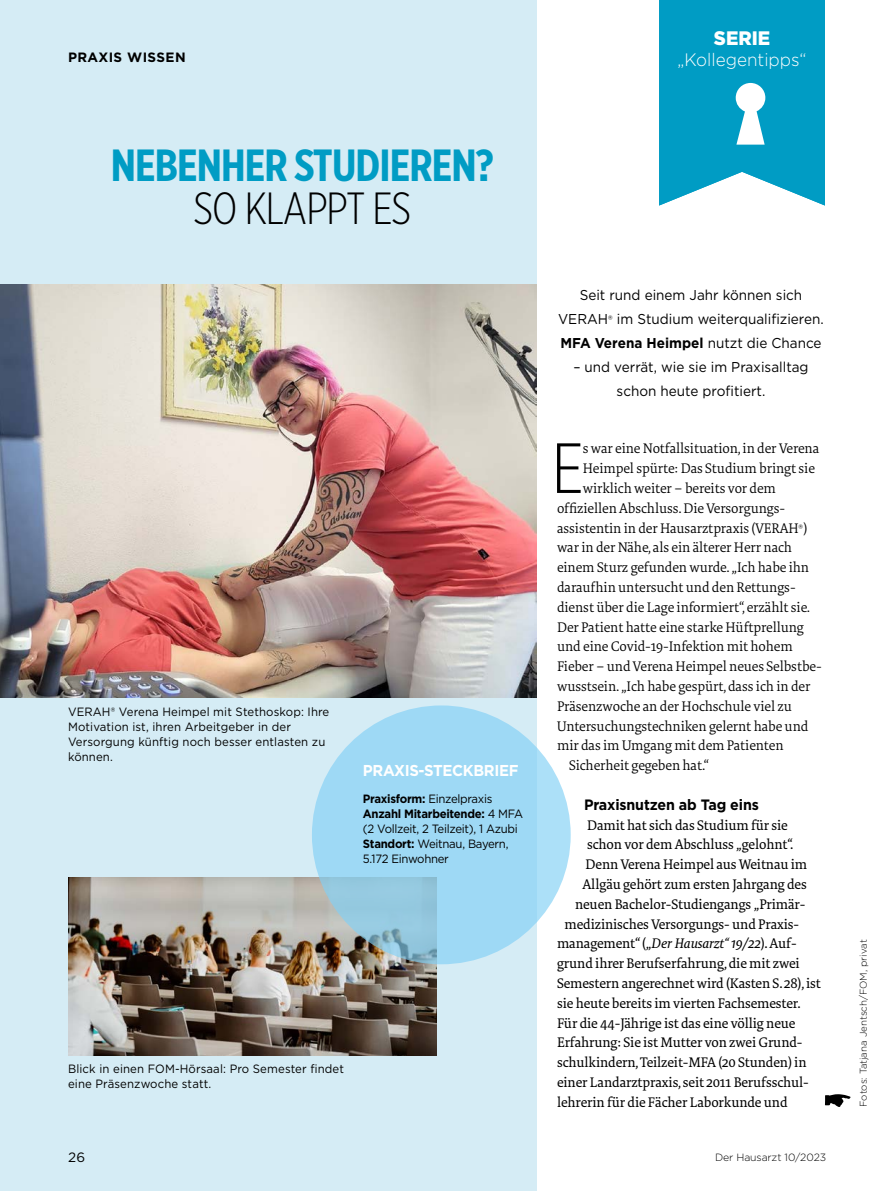
<style>
.page{position:relative;width:893px;height:1191px;background:#fff}
.page>*{position:absolute;margin:0;border:0;box-sizing:border-box;transform-origin:0 0}
.t1{font:300 70.8px "Gotham X Narrow";color:#000}
.t2{font:700 45px "Gotham X Narrow";letter-spacing:-.02em;color:#009cc4}
.t3{font:300 45px "Gotham X Narrow";letter-spacing:-.02em;color:#000}
.t4{font:900 19.5px "Gotham";color:#fff;scale:.95 1}
.t5{font:300 18px "Gotham";color:#fff;scale:.95 1}
.t6{font:700 15.75px "Gotham";letter-spacing:-.025em;color:#fff;scale:.95 1}
.t7{font:700 15px "Gotham";letter-spacing:-.01em;color:#000;scale:.95 1}
.t8{font:300 14.25px "Tundra Pro";letter-spacing:-.01em;color:#000}
.t9{font:14.25px "Tundra Pro";letter-spacing:-.01em;color:#000}
.t10{font:14.25px/24px "Gotham";color:#000;text-align:center;scale:.95 1}
.t11{font:700 13.5px "Gotham";letter-spacing:.03em;color:#000}
.t12{font:13.5px "Gotham";color:#000}
.t13{font:12px/15px "Gotham";letter-spacing:.01em;color:#000;scale:.95 1}
.t14{font:12px/15px "Gotham";letter-spacing:-.025em;color:#000;scale:.95 1}
.t15{font:300 10.5px "Gotham";letter-spacing:-.01em;color:#000}
.t16{font:300 9.75px "Gotham";color:#000}
.s1{font-weight:700}
.s2{font-size:12px}
.s3{font-family:"Gotham";font-weight:400;font-size:12px}
.s4{font-style:italic}
</style>
<div class="page">
<div style="left:0;top:0;width:537px;height:1191px;background:#d5ecf5"></div>
<img style="left:0;top:285px;width:537px;height:412px">
<svg style="left:659px;top:0;width:166px;height:205px;background:#1ea7ca"></svg>
<img style="left:68px;top:877px;width:369px;height:178px">
<svg style="left:312px;top:705px;width:259px;height:259px;background:#9dd6f1"></svg>
<svg style="left:825px;top:1094px;width:25px;height:13px"></svg>
<p class="t11" style="left:68px;top:48px;width:119px">PRAXIS WISSEN</p>
<h2 class="t2" style="left:111px;top:137px;width:385px">NEBENHER STUDIEREN?</h2>
<h2 class="t3" style="left:193px;top:182px;width:219px">SO KLAPPT ES</h2>
<p class="t13" style="left:68px;top:703px;width:277px">VERAH® Verena Heimpel mit Stethoskop: Ihre Motivation ist, ihren Arbeitgeber in der Versorgung künftig noch besser entlasten zu können.</p>
<p class="t6" style="left:363px;top:759px;width:165px">PRAXIS-STECKBRIEF</p>
<p class="t14" style="left:363px;top:791px;width:170px"><span class="s1">Praxisform:</span> Einzelpraxis<br><span class="s1">Anzahl Mitarbeitende:</span> 4 MFA (2 Vollzeit, 2 Teilzeit), 1 Azubi<br><span class="s1">Standort:</span> Weitnau, Bayern,<br>5.172 Einwohner</p>
<p class="t13" style="left:68px;top:1061px;width:292px">Blick in einen FOM-Hörsaal: Pro Semester findet eine Präsenzwoche statt.</p>
<h3 class="t4" style="left:714px;top:25px;width:61px">SERIE</h3>
<p class="t5" style="left:678px;top:49px;width:137px">„Kollegentipps“</p>
<p class="t10" style="left:558px;top:282px;width:281px">Seit rund einem Jahr können sich<br>VERAH<span class="s2">®</span> im Studium weiterqualifizieren.<br><span class="s1">MFA Verena Heimpel</span> nutzt die Chance</p>
<p class="t10" style="left:573px;top:354px;width:249px">– und verrät, wie sie im Praxisalltag schon heute profitiert.</p>
<h1 class="t1" style="left:552px;top:426px;width:33px">E</h1>
<p class="t8" style="left:583px;top:440px;width:238px">s war eine Notfallsituation, in der Verena</p>
<p class="t8" style="left:583px;top:460px;width:234px">Heimpel spürte: Das Studium bringt sie</p>
<p class="t8" style="left:583px;top:479px;width:195px">wirklich weiter – bereits vor dem</p>
<p class="t8" style="left:557px;top:499px;width:230px">offiziellen Abschluss. Die Versorgungs-</p>
<p class="t8" style="left:557px;top:519px;width:252px">assistentin in der Hausarztpraxis (VERAH<span class="s3">®</span>)</p>
<p class="t8" style="left:557px;top:539px;width:237px">war in der Nähe, als ein älterer Herr nach</p>
<p class="t8" style="left:557px;top:559px;width:254px">einem Sturz gefunden wurde. „Ich habe ihn</p>
<p class="t8" style="left:557px;top:578px;width:240px">daraufhin untersucht und den Rettungs-</p>
<p class="t8" style="left:557px;top:598px;width:255px">dienst über die Lage informiert“, erzählt sie.</p>
<p class="t8" style="left:557px;top:618px;width:248px">Der Patient hatte eine starke Hüftprellung</p>
<p class="t8" style="left:557px;top:638px;width:237px">und eine Covid-19-Infektion mit hohem</p>
<p class="t8" style="left:557px;top:658px;width:266px">Fieber – und Verena Heimpel neues Selbstbe-</p>
<p class="t8" style="left:557px;top:677px;width:255px">wusstsein. „Ich habe gespürt, dass ich in der</p>
<p class="t8" style="left:557px;top:697px;width:236px">Präsenzwoche an der Hochschule viel zu</p>
<p class="t8" style="left:557px;top:717px;width:253px">Untersuchungstechniken gelernt habe und</p>
<p class="t8" style="left:557px;top:737px;width:228px">mir das im Umgang mit dem Patienten</p>
<p class="t8" style="left:569px;top:756px;width:141px">Sicherheit gegeben hat.“</p>
<p class="t7" style="left:584px;top:794px;width:186px">Praxisnutzen ab Tag eins</p>
<p class="t9" style="left:587px;top:816px;width:202px">Damit hat sich das Studium für sie</p>
<p class="t9" style="left:587px;top:836px;width:208px">schon vor dem Abschluss „gelohnt“.</p>
<p class="t9" style="left:586px;top:855px;width:223px">Denn Verena Heimpel aus Weitnau im</p>
<p class="t9" style="left:583px;top:875px;width:226px">Allgäu gehört zum ersten Jahrgang des</p>
<p class="t9" style="left:575px;top:895px;width:230px">neuen Bachelor-Studiengangs „Primär-</p>
<p class="t9" style="left:565px;top:915px;width:235px">medizinisches Versorgungs- und Praxis-</p>
<p class="t9" style="left:557px;top:935px;width:241px">management“ („<span class="s4">Der Hausarzt“ 19/22</span>). Auf-</p>
<p class="t9" style="left:557px;top:954px;width:244px">grund ihrer Berufserfahrung, die mit zwei</p>
<p class="t9" style="left:557px;top:974px;width:265px">Semestern angerechnet wird (Kasten S. 28), ist</p>
<p class="t9" style="left:557px;top:994px;width:245px">sie heute bereits im vierten Fachsemester.</p>
<p class="t9" style="left:557px;top:1014px;width:240px">Für die 44-Jährige ist das eine völlig neue</p>
<p class="t9" style="left:557px;top:1034px;width:247px">Erfahrung: Sie ist Mutter von zwei Grund-</p>
<p class="t9" style="left:557px;top:1053px;width:251px">schulkindern, Teilzeit-MFA (20 Stunden) in</p>
<p class="t9" style="left:557px;top:1073px;width:253px">einer Landarztpraxis, seit 2011 Berufsschul-</p>
<p class="t9" style="left:557px;top:1093px;width:232px">lehrerin für die Fächer Laborkunde und</p>
<p class="t12" style="left:68px;top:1148px;width:19px">26</p>
<p class="t15" style="left:715px;top:1150px;width:113px">Der Hausarzt 10/2023</p>
<p class="t16" style="left:857px;top:1107px;width:169px;rotate:-90deg">Fotos: Tatjana Jentsch/FOM, privat</p>
</div>
